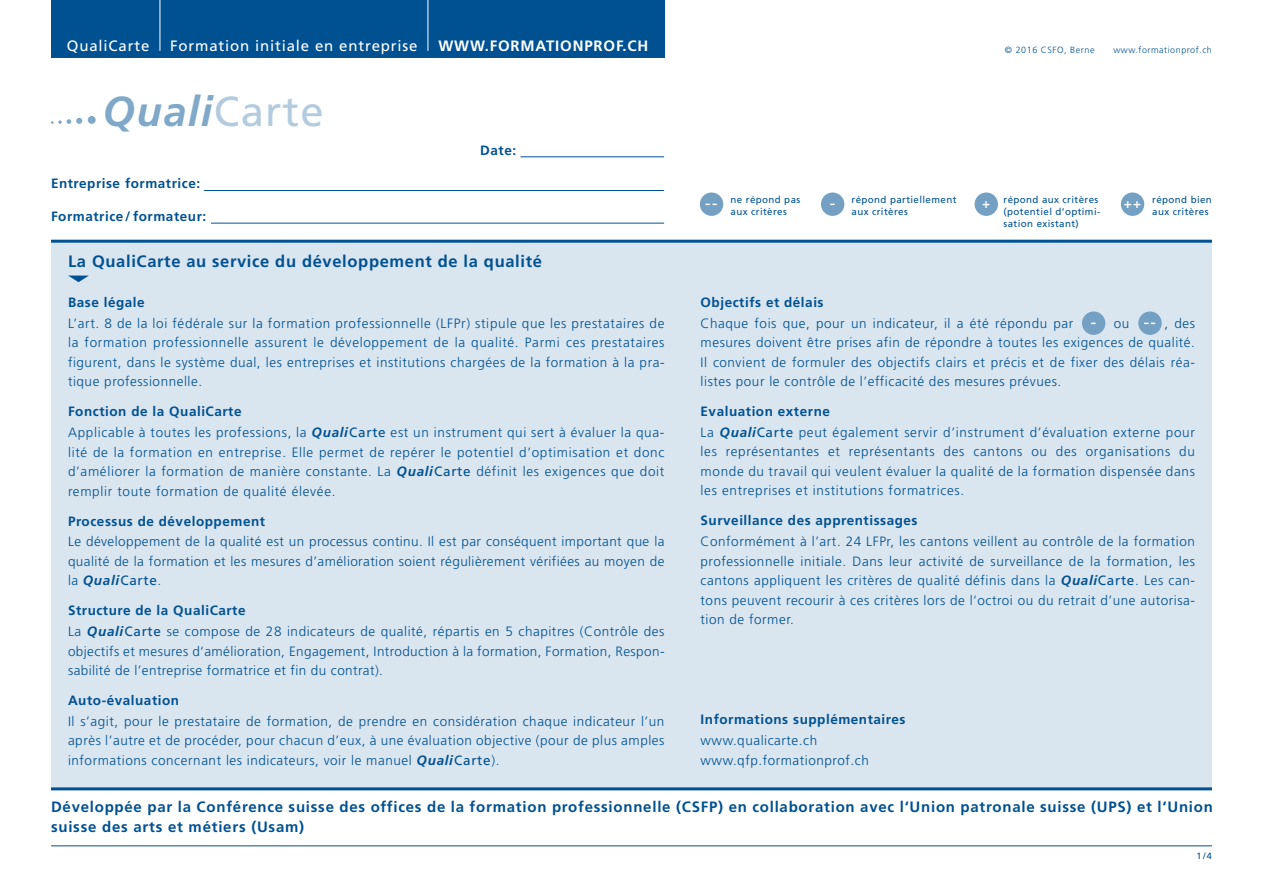
<style>
.page{position:relative;width:1263px;height:893px;background:#fff}
.page>*{position:absolute;margin:0;border:0;box-sizing:border-box;transform-origin:0 0}
.t1{font:italic 700 42px "Frutiger";letter-spacing:.03em;color:#80a8c8}
.t2{font:700 16.5px "Frutiger";letter-spacing:.04em;color:#005192}
.t3{font:700 15px/20.2px "Frutiger";letter-spacing:.05em;color:#005192}
.t4{font:15px "Frutiger";letter-spacing:.055em;color:#fff}
.t5{font:700 15px "Frutiger";letter-spacing:.055em;color:#fff}
.t6{font:300 13.5px/19.5px "Frutiger";letter-spacing:.04em;color:#005192;text-align:justify}
.t7{font:700 13.5px "Frutiger";letter-spacing:.04em;color:#005192}
.t8{font:700 13.5px "Frutiger";color:#fff;scale:1.2 1}
.t9{font:700 13.5px "Frutiger";color:#fff}
.t10{font:9.75px/12px "Frutiger";letter-spacing:.04em;color:#005192}
.t11{font:300 9px "Frutiger";letter-spacing:.06em;color:#005192}
.t12{font:9px "Frutiger";color:#005192}
.s1{font-weight:400;font-style:normal;color:#b3cbde}
.s2{font-weight:700}
.s3{font-weight:700;font-style:italic}
.s4{font-weight:400}
</style>
<div class="page">
<div style="left:51px;top:0;width:613px;height:57px;background:#005192"></div>
<hr style="left:159px;top:0;width:1px;height:51px;background:#fff">
<hr style="left:427px;top:0;width:1px;height:51px;background:#fff">
<svg style="left:51px;top:118px;width:31px;height:6px"></svg>
<div style="left:88px;top:116px;width:8px;height:8px;background:#80a8c8;border-radius:50%"></div>
<hr style="left:51px;top:845px;width:1161px;height:1px;background:#005192">
<div style="left:51px;top:242px;width:1161px;height:548px;background:#d9e5ef"></div>
<svg style="left:69px;top:276px;width:19px;height:6px"></svg>
<hr style="left:51px;top:240px;width:1161px;height:3px;background:#005192">
<hr style="left:51px;top:787px;width:1161px;height:3px;background:#005192">
<div style="left:1138px;top:311px;width:24px;height:24px;background:#73a0c3;border-radius:50%"></div>
<div style="left:1082px;top:311px;width:23px;height:24px;background:#73a0c3;border-radius:50%"></div>
<div style="left:700px;top:192px;width:23px;height:24px;background:#73a0c3;border-radius:50%"></div>
<div style="left:821px;top:192px;width:23px;height:24px;background:#73a0c3;border-radius:50%"></div>
<div style="left:974px;top:192px;width:24px;height:24px;background:#73a0c3;border-radius:50%"></div>
<div style="left:1121px;top:192px;width:23px;height:24px;background:#73a0c3;border-radius:50%"></div>
<hr style="left:204px;top:190px;width:460px;height:1px;background:#005192">
<hr style="left:211px;top:223px;width:453px;height:1px;background:#005192">
<hr style="left:520px;top:157px;width:144px;height:1px;background:#005192">
<p class="t4" style="left:67px;top:37px;width:84px">QualiCarte</p>
<p class="t4" style="left:170px;top:37px;width:249px">Formation initiale en entreprise</p>
<p class="t5" style="left:438px;top:37px;width:211px">WWW.FORMATIONPROF.CH</p>
<p class="t11" style="left:1005px;top:45px;width:91px">© 2016 CSFO, Berne</p>
<p class="t11" style="left:1113px;top:45px;width:100px">www.formationprof.ch</p>
<h1 class="t1" style="left:103px;top:87px;width:223px">Quali<span class="s1">Carte</span></h1>
<p class="t7" style="left:51px;top:176px;width:151px">Entreprise formatrice:</p>
<p class="t7" style="left:51px;top:209px;width:157px">Formatrice/ formateur:</p>
<p class="t7" style="left:480px;top:142px;width:37px">Date:</p>
<p class="t2" style="left:68px;top:252px;width:475px">La QualiCarte au service du développement de la qualité</p>
<p class="t7" style="left:68px;top:294px;width:78px">Base légale</p>
<p class="t6" style="left:68px;top:314px;width:598px">L’art. 8 de la loi fédérale sur la formation professionnelle (LFPr) stipule que les prestataires de la formation professionnelle assurent le développement de la qualité. Parmi ces prestataires figurent, dans le système dual, les entreprises et institutions chargées de la formation à la pra&shy;tique professionnelle.</p>
<p class="t6" style="left:68px;top:401px;width:598px;line-height:20.9px"><span class="s2">Fonction de la QualiCarte<br></span>Applicable à toutes les professions, la <span class="s3">Quali</span><span class="s4">Carte</span> est un instrument qui sert à évaluer la qua-</p>
<p class="t6" style="left:68px;top:442px;width:598px">lité de la formation en entreprise. Elle permet de repérer le potentiel d’optimisation et donc d’améliorer la formation de manière constante. La <span class="s3">Quali</span><span class="s4">Carte</span> définit les exigences que doit remplir toute formation de qualité élevée.</p>
<p class="t7" style="left:68px;top:513px;width:199px">Processus de développement</p>
<p class="t6" style="left:68px;top:532px;width:598px">Le développement de la qualité est un processus continu. Il est par conséquent important que la qualité de la formation et les mesures d’amélioration soient régulièrement vérifiées au moyen de la <span class="s3">Quali</span><span class="s4">Carte</span>.</p>
<p class="t6" style="left:68px;top:600px;width:598px;line-height:20.9px"><span class="s2">Structure de la QualiCarte<br></span>La <span class="s3">Quali</span><span class="s4">Carte</span> se compose de 28 indicateurs de qualité, répartis en 5 chapitres (Contrôle des</p>
<p class="t6" style="left:68px;top:641px;width:598px">objectifs et mesures d‘amélioration, Engagement, Introduction à la formation, Formation, Respon&shy;sabilité de l’entreprise formatrice et fin du contrat).</p>
<p class="t7" style="left:68px;top:693px;width:113px">Auto-évaluation</p>
<p class="t6" style="left:68px;top:712px;width:598px">Il s’agit, pour le prestataire de formation, de prendre en considération chaque indicateur l’un après l’autre et de procéder, pour chacun d’eux, à une évaluation objective (pour de plus amples informations concernant les indicateurs, voir le manuel <span class="s3">Quali</span><span class="s4">Carte</span>).</p>
<p class="t8" style="left:705px;top:195px;width:12px">--</p>
<p class="t10" style="left:851px;top:193px;width:106px">répond partiellement aux critères</p>
<p class="t10" style="left:730px;top:193px;width:71px">ne répond pas aux critères</p>
<p class="t8" style="left:830px;top:195px;width:6px">-</p>
<p class="t10" style="left:1003px;top:193px;width:98px">répond aux critères (potentiel d‘optimi&shy;sation existant)</p>
<p class="t9" style="left:982px;top:195px;width:10px">+</p>
<p class="t10" style="left:1152px;top:193px;width:61px">répond bien aux critères</p>
<p class="t9" style="left:1124px;top:195px;width:19px">++</p>
<p class="t7" style="left:701px;top:294px;width:124px">Objectifs et délais</p>
<p class="t6" style="left:701px;top:313px;width:374px">Chaque fois que, pour un indicateur, il a été répondu par</p>
<p class="t6" style="left:1114px;top:313px;width:17px">ou</p>
<p class="t6" style="left:701px;top:313px;width:496px;text-indent:464px">, des mesures doivent être prises afin de répondre à toutes les exigences de qualité.<br>Il convient de formuler des objectifs clairs et précis et de fixer des délais réa&shy;listes pour le contrôle de l’efficacité des mesures prévues.</p>
<p class="t6" style="left:701px;top:401px;width:496px;line-height:20.9px"><span class="s2">Evaluation externe<br></span>La <span class="s3">Quali</span><span class="s4">Carte</span> peut également servir d’instrument d’évaluation externe pour</p>
<p class="t6" style="left:701px;top:442px;width:496px">les représentantes et représentants des cantons ou des organisations du monde du travail qui veulent évaluer la qualité de la formation dispensée dans les entreprises et institutions formatrices.</p>
<p class="t7" style="left:701px;top:513px;width:219px">Surveillance des apprentissages</p>
<p class="t6" style="left:701px;top:532px;width:496px">Conformément à l’art. 24 LFPr, les cantons veillent au contrôle de la formation professionnelle initiale. Dans leur activité de surveillance de la formation, les cantons appliquent les critères de qualité définis dans la <span class="s3">Quali</span><span class="s4">Carte</span>. Les can&shy;tons peuvent recourir à ces critères lors de l‘octroi ou du retrait d’une autorisa&shy;tion de former.</p>
<p class="t8" style="left:1091px;top:314px;width:6px">-</p>
<p class="t8" style="left:1144px;top:314px;width:12px">--</p>
<p class="t7" style="left:701px;top:711px;width:206px">Informations supplémentaires</p>
<p class="t6" style="left:701px;top:731px;width:170px">www.qualicarte.ch www.qfp.formationprof.ch</p>
<p class="t3" style="left:51px;top:797px;width:1163px">Développée par la Conférence suisse des offices de la formation professionnelle (CSFP) en collaboration avec l‘Union patronale suisse (UPS) et l‘Union suisse des arts et métiers (Usam)</p>
<p class="t12" style="left:1196px;top:851px;width:17px">1/4</p>
</div>
